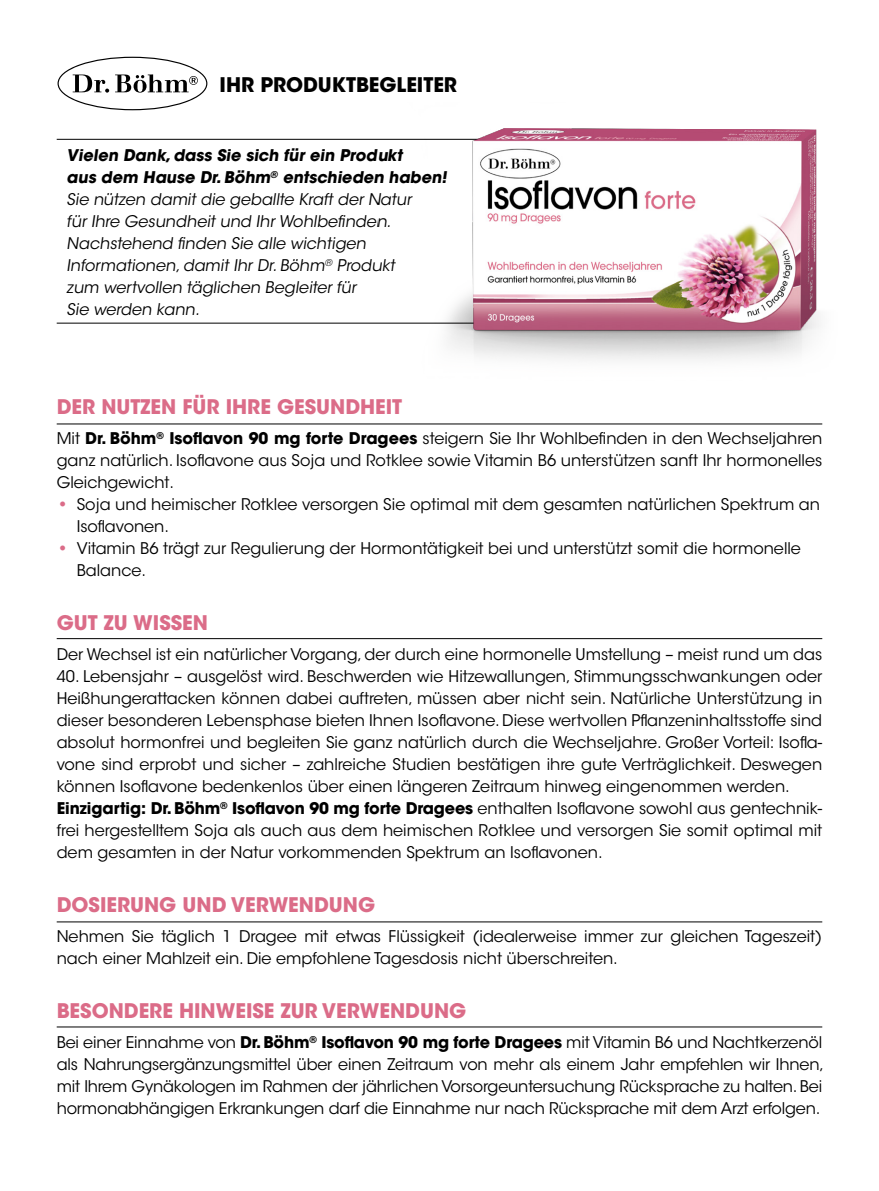
<style>
.page{position:relative;width:879px;height:1191px;background:#fff}
.page>*{position:absolute;margin:0;border:0;box-sizing:border-box;transform-origin:0 0}
.t1{font:700 20px "ITC Avant Garde Std";color:#db6c88}
.t2{font:700 20px "ITC Avant Garde Std";color:#000}
.t3{font:16px/22px "ITC Avant Garde Std";color:#000}
.s1{font-weight:700}
.s2{font-weight:700;color:#db6c88}
</style>
<div class="page">
<hr style="left:57px;top:139px;width:493px;height:1px;background:#000">
<hr style="left:57px;top:323px;width:652px;height:1px;background:#000">
<img style="left:378px;top:128px;width:442px;height:232px">
<svg style="left:58px;top:57px;width:149px;height:53px"></svg>
<hr style="left:57px;top:423px;width:765px;height:1px;background:#000">
<hr style="left:57px;top:638px;width:765px;height:1px;background:#000">
<hr style="left:57px;top:921px;width:765px;height:1px;background:#000">
<hr style="left:57px;top:1026px;width:765px;height:1px;background:#000">
<p class="t2" style="left:220px;top:72px;width:239px">IHR PRODUKTBEGLEITER</p>
<p class="t3" style="left:67px;top:144px;width:384px"><span class="s1">Vielen Dank,dass Sie sich für ein Produkt<br>aus dem Hause Dr.Böhm</span><sup>®</sup> <span class="s1">entschieden haben!<br></span>Sie nützen damit die geballte Kraft der Natur<br>für Ihre Gesundheit und Ihr Wohlbefinden.<br>Nachstehend finden Sie alle wichtigen Informationen,damit Ihr Dr.Böhm<sup>®</sup> Produkt<br>zum wertvollen täglichen Begleiter für<br>Sie werden kann.</p>
<p class="t1" style="left:57px;top:394px;width:347px">DER NUTZEN FÜR IHRE GESUNDHEIT</p>
<p class="t3" style="left:57px;top:427px;width:767px;text-align:justify">Mit <span class="s1">Dr. Böhm</span><sup>®</sup> <span class="s1">Isoflavon 90 mg forte Dragees</span> steigern Sie Ihr Wohlbefinden in den Wechseljahren ganz natürlich. Isoflavone aus Soja und Rotklee sowie Vitamin B6 unterstützen sanft Ihr hormonelles Gleichgewicht.</p>
<p class="t3" style="left:77px;top:493px;width:745px;text-indent:-20px"><span class="s2">•</span> Soja und heimischer Rotklee versorgen Sie optimal mit dem gesamten natürlichen Spektrum an<br>Isoflavonen.</p>
<p class="t3" style="left:77px;top:537px;width:726px;text-indent:-20px"><span class="s2">•</span> Vitamin B6 trägt zur Regulierung der Hormontätigkeit bei und unterstützt somit die hormonelle<br>Balance.</p>
<p class="t1" style="left:57px;top:610px;width:153px">GUT ZU WISSEN</p>
<p class="t3" style="left:57px;top:643px;width:767px">Der Wechsel ist ein natürlicher Vorgang, der durch eine hormonelle Umstellung – meist rund um das</p>
<p class="t3" style="left:57px;top:665px;width:767px">40. Lebensjahr – ausgelöst wird. Beschwerden wie Hitzewallungen, Stimmungsschwankungen oder Heißhungerattacken können dabei auftreten, müssen aber nicht sein. Natürliche Unterstützung in dieser besonderen Lebensphase bieten Ihnen Isoflavone. Diese wertvollen Pflanzeninhaltsstoffe sind absolut hormonfrei und begleiten Sie ganz natürlich durch die Wechseljahre. Großer Vorteil: Isofla&shy;vone sind erprobt und sicher – zahlreiche Studien bestätigen ihre gute Verträglichkeit. Deswegen können Isoflavone bedenkenlos über einen längeren Zeitraum hinweg eingenommen werden.<br><span class="s1">Einzigartig: Dr. Böhm</span><sup>®</sup> <span class="s1">Isoflavon 90 mg forte Dragees</span> enthalten Isoflavone sowohl aus gentechnik&shy;frei hergestelltem Soja als auch aus dem heimischen Rotklee und versorgen Sie somit optimal mit dem gesamten in der Natur vorkommenden Spektrum an Isoflavonen.</p>
<p class="t1" style="left:57px;top:892px;width:320px">DOSIERUNG UND VERWENDUNG</p>
<p class="t3" style="left:57px;top:925px;width:767px">Nehmen Sie täglich 1 Dragee mit etwas Flüssigkeit (idealerweise immer zur gleichen Tageszeit) nach einer Mahlzeit ein. Die empfohlene Tagesdosis nicht überschreiten.</p>
<p class="t1" style="left:57px;top:998px;width:411px">BESONDERE HINWEISE ZUR VERWENDUNG</p>
<p class="t3" style="left:57px;top:1031px;width:769px;text-align:justify">Bei einer Einnahme von <span class="s1">Dr. Böhm</span><sup>®</sup> <span class="s1">Isoflavon 90 mg forte Dragees</span> mit Vitamin B6 und Nachtkerzenöl als Nahrungsergänzungsmittel über einen Zeitraum von mehr als einem Jahr empfehlen wir Ihnen, mit Ihrem Gynäkologen im Rahmen der jährlichen Vorsorgeuntersuchung Rücksprache zu halten. Bei hormonabhängigen Erkrankungen darf die Einnahme nur nach Rücksprache mit dem Arzt erfolgen.</p>
</div>
